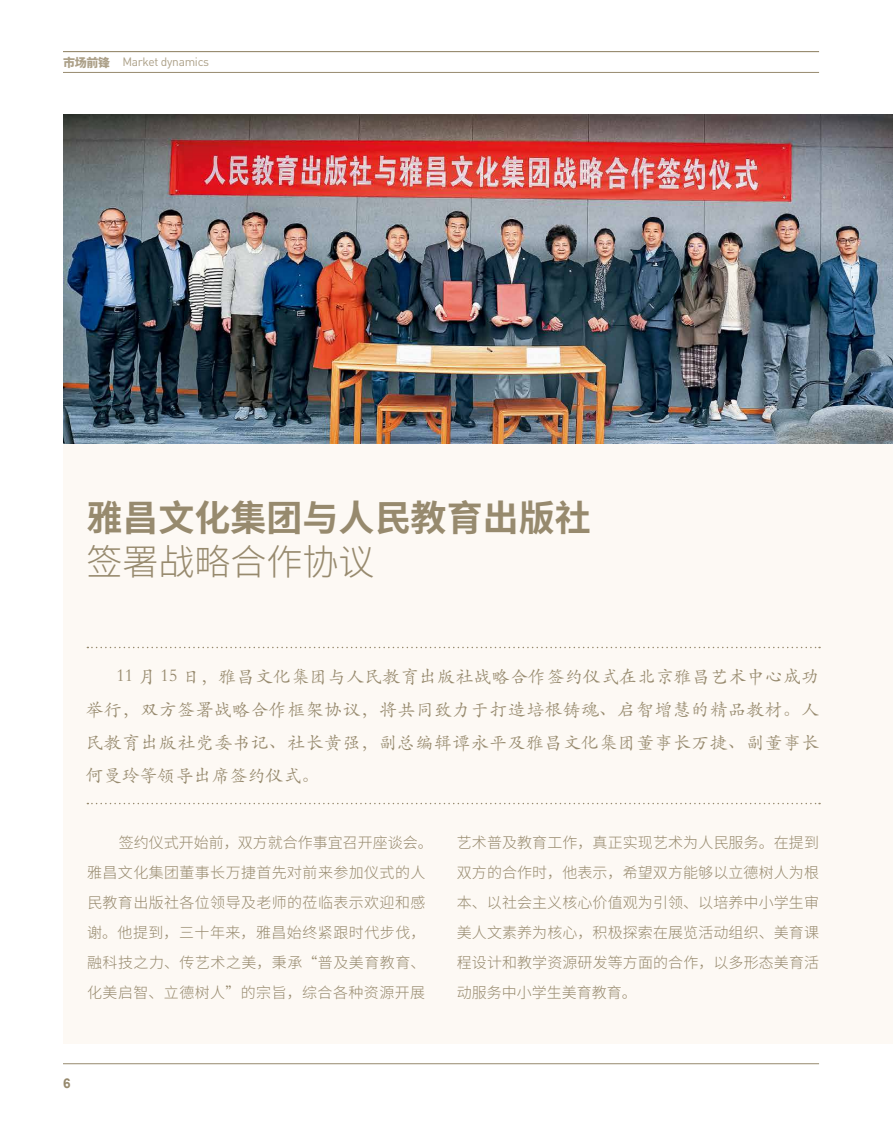
<style>
.page{position:relative;width:893px;height:1127px;background:#fff}
.page>*{position:absolute;margin:0;border:0;box-sizing:border-box;transform-origin:0 0}
.t1{font:700 36px "Source Han Sans CN";color:#978a6e}
.t2{font:300 36px "Source Han Sans CN";color:#978a6e}
.t3{font:18px/33px "ST Kaiti SC Regular";letter-spacing:.02em;color:#978a6e;text-align:justify}
.t4{font:300 15px/30px "Source Han Sans CN";letter-spacing:.025em;color:#978a6e}
.t5{font:700 13.5px "Arial";color:#978a6e}
.t6{font:12px "DIN";letter-spacing:-.025em;color:#aca088}
.s1{font-family:"Source Han Sans CN";font-weight:800}
</style>
<div class="page">
<div style="left:63px;top:114px;width:830px;height:929px;background:#fdf9f4"></div>
<img style="left:63px;top:114px;width:830px;height:329px">
<svg style="left:87px;top:647px;width:733px;height:1px"></svg>
<svg style="left:87px;top:803px;width:733px;height:1px"></svg>
<hr style="left:63px;top:51px;width:756px;height:1px;background:#978a6e">
<hr style="left:63px;top:72px;width:756px;height:1px;background:#978a6e">
<hr style="left:63px;top:1063px;width:756px;height:1px;background:#978a6e">
<p class="t6" style="left:63px;top:55px;width:148px"><span class="s1">市场前锋</span> Market dynamics</p>
<h1 class="t1" style="left:87px;top:498px;width:505px">雅昌文化集团与人民教育出版社</h1>
<h1 class="t2" style="left:87px;top:541px;width:289px">签署战略合作协议</h1>
<p class="t3" style="left:85px;top:659px;width:736px;text-indent:32px">11 月 15 日，雅昌文化集团与人民教育出版社战略合作签约仪式在北京雅昌艺术中心成功举行，双方签署战略合作框架协议，将共同致力于打造培根铸魂、启智增慧的精品教材。人民教育出版社党委书记、社长黄强，副总编辑谭永平及雅昌文化集团董事长万捷、副董事长何曼玲等领导出席签约仪式。</p>
<p class="t4" style="left:87px;top:828px;width:347px;text-indent:32px">签约仪式开始前，双方就合作事宜召开座谈会。雅昌文化集团董事长万捷首先对前来参加仪式的人民教育出版社各位领导及老师的莅临表示欢迎和感谢。他提到，三十年来，雅昌始终紧跟时代步伐，融科技之力、传艺术之美，秉承“普及美育教育、化美启智、立德树人”的宗旨，综合各种资源开展</p>
<p class="t4" style="left:457px;top:828px;width:364px;text-align:justify">艺术普及教育工作，真正实现艺术为人民服务。在提到双方的合作时，他表示，希望双方能够以立德树人为根本、以社会主义核心价值观为引领、以培养中小学生审美人文素养为核心，积极探索在展览活动组织、美育课程设计和教学资源研发等方面的合作，以多形态美育活动服务中小学生美育教育。</p>
<p class="t5" style="left:63px;top:1073px;width:9px">6</p>
</div>
